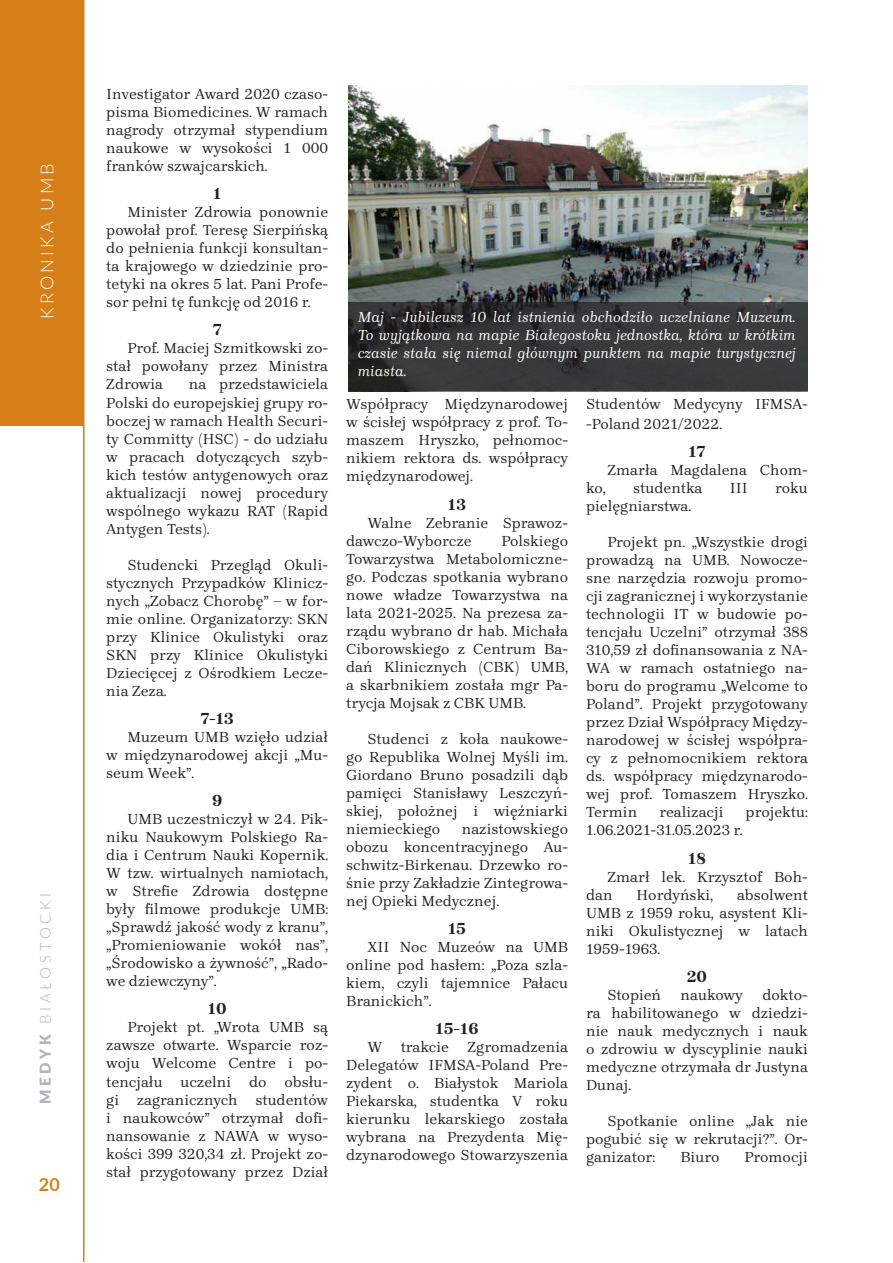
<style>
.page{position:relative;width:893px;height:1263px;background:#fff}
.page>*{position:absolute;margin:0;border:0;box-sizing:border-box;transform-origin:0 0}
.t1{font:300 18px "Lato";letter-spacing:.18em;color:#fff}
.t2{font:700 18px "Lato";color:#d67f18}
.t3{font:16.5px "Brygada 1918";color:#231f20}
.t4{font:15px/18px "Brygada 1918";color:#231f20;text-align:justify}
.t5{font:italic 15px/18px "Brygada 1918";color:#fff;text-align:justify}
.t6{font:300 15px "Lato";letter-spacing:.25em;color:#b3b4b9}
.s1{font-weight:900}
</style>
<div class="page">
<hr style="left:83px;top:0;width:2px;height:1262px;background:#d67f18">
<div style="left:0;top:0;width:83px;height:425px;background:#d67f18"></div>
<img style="left:349px;top:85px;width:459px;height:218px">
<svg style="left:349px;top:303px;width:459px;height:88px;background:#343536"></svg>
<p class="t1" style="left:34px;top:319px;width:157px;rotate:-90deg">KRONIKA UMB</p>
<p class="t6" style="left:35px;top:1104px;width:213px;rotate:-90deg"><span class="s1">MEDYK</span> BIAŁOSTOCKI</p>
<p class="t2" style="left:39px;top:1171px;width:22px">20</p>
<p class="t4" style="left:106px;top:85px;width:223px">Investigator Award 2020 czaso&shy;pisma Biomedicines. W ramach nagrody otrzymał stypendium naukowe w wysokości 1 000 franków szwajcarskich.</p>
<p class="t3" style="left:213px;top:182px;width:10px">1</p>
<p class="t4" style="left:106px;top:204px;width:223px;text-indent:21px">Minister Zdrowia ponownie powołał prof. Teresę Sierpińską do pełnienia funkcji konsultan&shy;ta krajowego w dziedzinie pro&shy;tetyki na okres 5 lat. Pani Profe&shy;sor pełni tę funkcję od 2016 r.</p>
<p class="t3" style="left:213px;top:318px;width:11px">7</p>
<p class="t4" style="left:106px;top:340px;width:223px;text-indent:21px">Prof. Maciej Szmitkowski zo&shy;stał powołany przez Ministra Zdrowia</p>
<p class="t4" style="left:106px;top:376px;width:223px;text-indent:82px">na przedstawiciela Polski do europejskiej grupy ro&shy;boczej w ramach Health Securi&shy;ty Committy (HSC) - do udziału w pracach dotyczących szyb&shy;kich testów antygenowych oraz aktualizacji nowej procedury wspólnego wykazu RAT (Rapid Antygen Tests).</p>
<p class="t4" style="left:106px;top:556px;width:223px;text-indent:21px">Studencki Przegląd Okuli&shy;stycznych Przypadków Klinicz&shy;nych „Zobacz Chorobę” – w for&shy;mie online. Organizatorzy: SKN przy Klinice Okulistyki oraz SKN przy Klinice Okulistyki Dziecięcej z Ośrodkiem Lecze&shy;nia Zeza.</p>
<p class="t3" style="left:200px;top:706px;width:35px">7-13</p>
<p class="t4" style="left:106px;top:728px;width:223px;text-indent:21px">Muzeum UMB wzięło udział w międzynarodowej akcji „Mu&shy;seum Week”.</p>
<p class="t3" style="left:212px;top:789px;width:12px">9</p>
<p class="t4" style="left:106px;top:810px;width:223px;text-indent:21px">UMB uczestniczył w 24. Pik&shy;niku Naukowym Polskiego Ra&shy;dia i Centrum Nauki Kopernik.<br>W tzw. wirtualnych namiotach, w Strefie Zdrowia dostępne były filmowe produkcje UMB: „Sprawdź jakość wody z kranu”, „Promieniowanie wokół nas”, „Środowisko a żywność”, „Rado&shy;we dziewczyny”.</p>
<p class="t3" style="left:208px;top:997px;width:20px">10</p>
<p class="t4" style="left:106px;top:1019px;width:223px;text-indent:21px">Projekt pt. „Wrota UMB są zawsze otwarte. Wsparcie roz&shy;woju Welcome Centre i po&shy;tencjału uczelni do obsłu&shy;gi zagranicznych studentów i naukowców” otrzymał dofi&shy;nansowanie z NAWA w wyso&shy;kości 399 320,34 zł. Projekt zo&shy;stał przygotowany przez Dział</p>
<p class="t5" style="left:358px;top:308px;width:439px">Maj - Jubileusz 10 lat istnienia obchodziło uczelniane Muzeum.<br>To wyjątkowa na mapie Białegostoku jednostka, która w krótkim czasie stała się niemal głównym punktem na mapie turystycznej miasta.</p>
<p class="t4" style="left:346px;top:396px;width:223px">Współpracy Międzynarodowej w ścisłej współpracy z prof. To&shy;maszem Hryszko, pełnomoc&shy;nikiem rektora ds. współpracy międzynarodowej.</p>
<p class="t3" style="left:448px;top:492px;width:20px">13</p>
<p class="t4" style="left:346px;top:514px;width:223px;text-indent:21px">Walne Zebranie Sprawoz&shy;dawczo-Wyborcze</p>
<p class="t4" style="left:346px;top:532px;width:223px;text-indent:155px">Polskiego Towarzystwa Metabolomiczne&shy;go. Podczas spotkania wybrano nowe władze Towarzystwa na lata 2021-2025. Na prezesa za&shy;rządu wybrano dr hab. Michała Ciborowskiego z Centrum Ba&shy;dań Klinicznych (CBK) UMB, a skarbnikiem została mgr Pa&shy;trycja Mojsak z CBK UMB.</p>
<p class="t4" style="left:346px;top:730px;width:223px;text-indent:21px">Studenci z koła naukowe&shy;go Republika Wolnej Myśli im.<br>Giordano Bruno posadzili dąb pamięci Stanisławy Leszczyń&shy;skiej, położnej i więźniarki niemieckiego</p>
<p class="t4" style="left:346px;top:820px;width:223px;text-indent:116px">nazistowskiego obozu koncentracyjnego Au&shy;schwitz-Birkenau. Drzewko ro&shy;śnie przy Zakładzie Zintegrowa&shy;nej Opieki Medycznej.</p>
<p class="t3" style="left:448px;top:917px;width:20px">15</p>
<p class="t4" style="left:346px;top:938px;width:223px;text-indent:21px">XII Noc Muzeów na UMB online pod hasłem: „Poza szla&shy;kiem, czyli tajemnice Pałacu Branickich”.</p>
<p class="t3" style="left:435px;top:1017px;width:45px">15-16</p>
<p class="t4" style="left:346px;top:1039px;width:223px;text-indent:21px">W trakcie Zgromadzenia Delegatów IFMSA-Poland Pre&shy;zydent o. Białystok Mariola Piekarska, studentka V roku kierunku lekarskiego została wybrana na Prezydenta Mię&shy;dzynarodowego Stowarzyszenia</p>
<p class="t4" style="left:586px;top:395px;width:223px;line-height:19.8px">Studentów Medycyny IFMSA--Poland 2021/2022.</p>
<p class="t3" style="left:688px;top:440px;width:19px">17</p>
<p class="t4" style="left:607px;top:462px;width:202px">Zmarła Magdalena Chom-</p>
<p class="t4" style="left:586px;top:480px;width:21px">ko,</p>
<p class="t4" style="left:633px;top:480px;width:71px">studentka</p>
<p class="t4" style="left:730px;top:480px;width:19px">III</p>
<p class="t4" style="left:775px;top:480px;width:34px">roku</p>
<p class="t4" style="left:586px;top:498px;width:107px">pielęgniarstwa.</p>
<p class="t4" style="left:586px;top:534px;width:223px;text-indent:21px">Projekt pn. „Wszystkie drogi prowadzą na UMB. Nowocze&shy;sne narzędzia rozwoju promo&shy;cji zagranicznej i wykorzystanie technologii IT w budowie po&shy;tencjału Uczelni” otrzymał 388<br>310,59 zł dofinansowania z NA-WA w ramach ostatniego na&shy;boru do programu „Welcome to Poland”. Projekt przygotowany przez Dział Współpracy Między&shy;narodowej w ścisłej współpra&shy;cy z pełnomocnikiem rektora ds. współpracy międzynarodo&shy;wej prof. Tomaszem Hryszko.<br>Termin</p>
<p class="t4" style="left:659px;top:804px;width:66px">realizacji</p>
<p class="t4" style="left:746px;top:804px;width:64px">projektu:</p>
<p class="t4" style="left:586px;top:822px;width:158px">1.06.2021-31.05.2023 r.</p>
<p class="t3" style="left:688px;top:846px;width:19px">18</p>
<p class="t4" style="left:586px;top:868px;width:223px;text-indent:21px">Zmarł lek. Krzysztof Boh&shy;dan</p>
<p class="t4" style="left:586px;top:886px;width:223px;text-indent:151px">absolwent UMB z 1959 roku, asystent Kli&shy;niki Okulistycznej w latach 1959-1963.</p>
<p class="t3" style="left:687px;top:965px;width:21px">20</p>
<p class="t4" style="left:607px;top:986px;width:55px">Stopień</p>
<p class="t4" style="left:681px;top:986px;width:64px">naukowy</p>
<p class="t4" style="left:637px;top:886px;width:78px">Hordyński,</p>
<p class="t4" style="left:586px;top:986px;width:223px;text-indent:176px">dokto&shy;ra habilitowanego w dziedzi&shy;nie nauk medycznych i nauk o zdrowiu w dyscyplinie nauki medyczne otrzymała dr Justyna Dunaj.</p>
<p class="t4" style="left:586px;top:1112px;width:223px;text-indent:21px">Spotkanie online „Jak nie pogubić się w rekrutacji?”. Or&shy;ganizator:</p>
<p class="t4" style="left:680px;top:1148px;width:41px">Biuro</p>
<p class="t4" style="left:745px;top:1148px;width:65px">Promocji</p>
</div>
